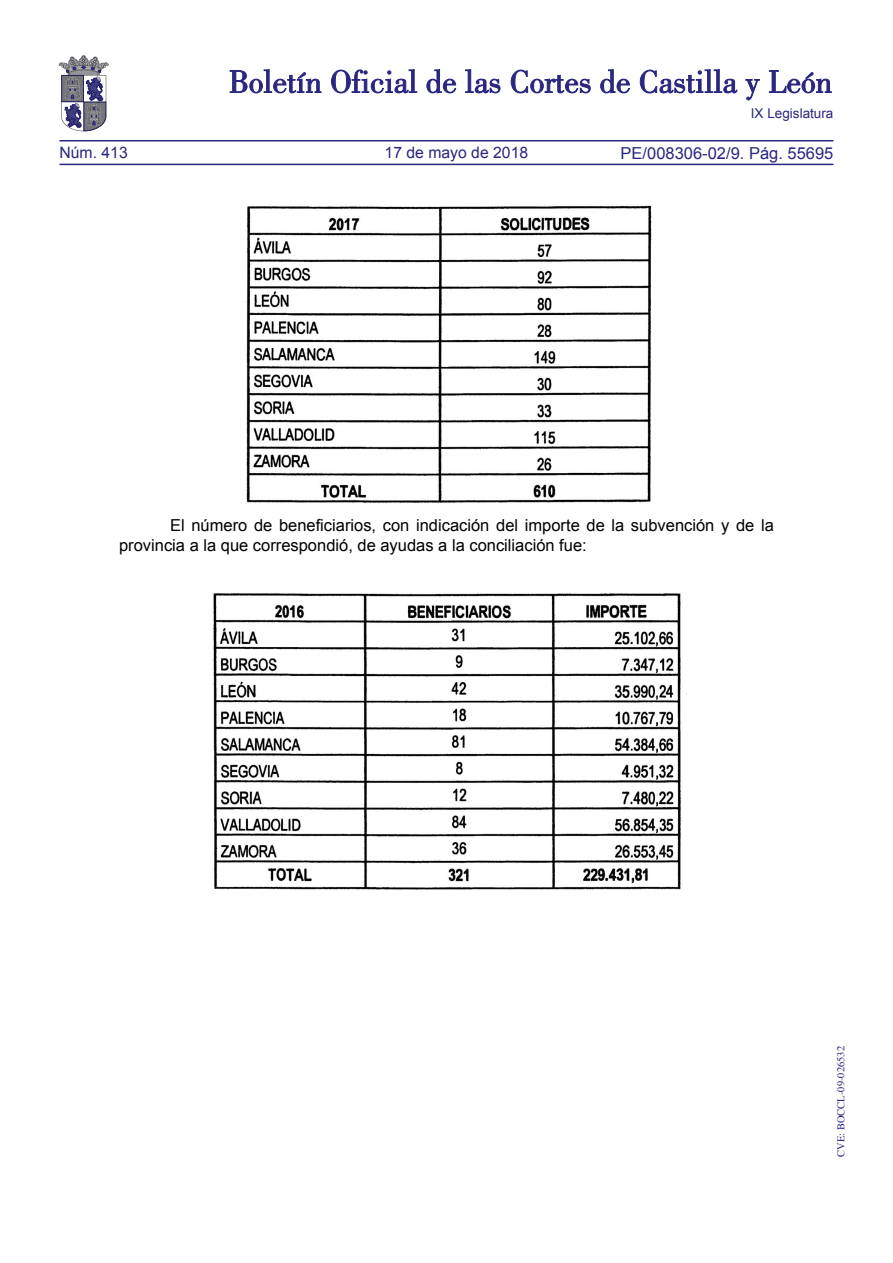
<style>
.page{position:relative;width:893px;height:1263px;background:#fff}
.page>*{position:absolute;margin:0;border:0;box-sizing:border-box;transform-origin:0 0}
.TEXTO_NORMAL{font:16.5px/19.8px "Arial";color:#000}
.t1{font:16.5px "Arial";color:#292780}
.t2{font:15.75px "Arial";color:#292780}
.t3{font:13.5px "Arial";color:#292780}
.t4{font:10.5px "Times";color:#292780}
</style>
<div class="page">
<hr style="left:60px;top:164px;width:773px;height:1px;background:#292780">
<hr style="left:60px;top:140px;width:773px;height:1px;background:#292780">
<svg style="left:230px;top:69px;width:91px;height:24px"></svg>
<svg style="left:331px;top:69px;width:86px;height:24px"></svg>
<svg style="left:426px;top:69px;width:30px;height:24px"></svg>
<svg style="left:465px;top:69px;width:35px;height:24px"></svg>
<svg style="left:511px;top:70px;width:80px;height:23px"></svg>
<svg style="left:600px;top:69px;width:30px;height:24px"></svg>
<svg style="left:640px;top:69px;width:97px;height:24px"></svg>
<svg style="left:745px;top:79px;width:15px;height:21px"></svg>
<svg style="left:769px;top:70px;width:62px;height:23px"></svg>
<svg style="left:59px;top:55px;width:49px;height:76px"></svg>
<img style="left:213px;top:593px;width:474px;height:297px">
<img style="left:243px;top:205px;width:409px;height:298px">
<p class="t2" style="left:60px;top:142px;width:70px">Núm. 413</p>
<p class="t2" style="left:385px;top:142px;width:145px">17 de mayo de 2018</p>
<p class="t3" style="left:751px;top:105px;width:84px">IX Legislatura</p>
<p class="t1" style="left:621px;top:142px;width:214px">PE/008306-02/9. Pág. 55695</p>
<p class="TEXTO_NORMAL" style="left:119px;top:515px;width:656px;text-indent:51px">El número de beneficiarios, con indicación del importe de la subvención y de la provincia a la que correspondió, de ayudas a la conciliación fue:</p>
<p class="t4" style="left:831px;top:1157px;width:112px;rotate:-90deg">CVE: BOCCL-09-026532</p>
</div>
